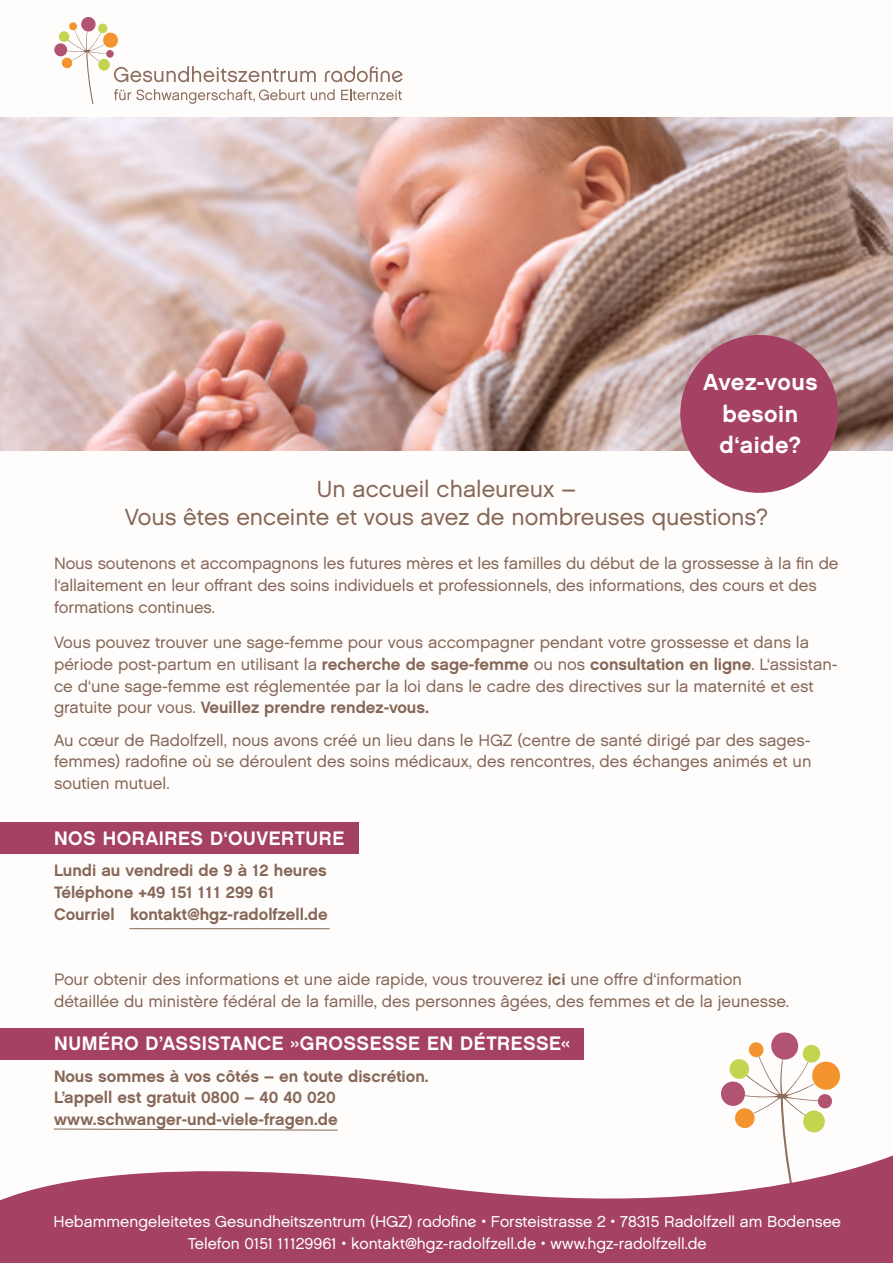
<style>
.page{position:relative;width:893px;height:1263px;background:#fffdfb}
.page>*{position:absolute;margin:0;border:0;box-sizing:border-box;transform-origin:0 0}
.t1{font:23.25px/27.9px "Chalet London Nineteen Sixty";color:#866758;text-align:center}
.t2{font:23.25px/31.5px "Chalet New York Nineteen Sixty";letter-spacing:.02em;color:#fff;text-align:center}
.t3{font:19.5px "Chalet New York Nineteen Sixty";letter-spacing:.025em;color:#fff}
.t4{font:16.5px/21.8px "Chalet London Nineteen Sixty";color:#866758}
.t5{font:16.5px/21.8px "Chalet New York Nineteen Sixty";color:#866758}
.t6{font:15.75px/21.8px "Chalet London Nineteen Sixty";color:#fff;text-align:center}
.s1{font-family:"Chalet New York Nineteen Sixty"}
.s2{font-family:"Chalet London Nineteen Sixty"}
.s3{font-family:"Chalet London Nineteen Seventy"}
</style>
<div class="page">
<svg style="left:721px;top:1032px;width:119px;height:109px"></svg>
<svg style="left:54px;top:17px;width:349px;height:87px"></svg>
<svg style="left:0;top:1141px;width:893px;height:122px;fill:#a54263"></svg>
<img style="left:0;top:117px;width:893px;height:334px">
<div style="left:680px;top:335px;width:158px;height:158px;background:#a54263;border-radius:50%"></div>
<div style="left:0;top:1028px;width:584px;height:32px;background:#a54263"></div>
<div style="left:0;top:822px;width:359px;height:32px;background:#a54263"></div>
<svg style="left:53px;top:1128px;width:285px;height:3px"></svg>
<hr style="left:129px;top:928px;width:201px;height:1px;background:#866758">
<h1 class="t2" style="left:703px;top:366px;width:116px">Avez-vous besoin d‘aide?</h1>
<h1 class="t1" style="left:125px;top:475px;width:645px">Un accueil chaleureux –<br>Vous êtes enceinte et vous avez de nombreuses questions?</h1>
<p class="t4" style="left:54px;top:553px;width:786px">Nous soutenons et accompagnons les futures mères et les familles du début de la grossesse à la fin de l‘allaitement en leur offrant des soins individuels et professionnels, des informations, des cours et des formations continues.</p>
<p class="t4" style="left:54px;top:631px;width:785px">Vous pouvez trouver une sage-femme pour vous accompagner pendant votre grossesse et dans la période post-partum en utilisant la <span class="s1">recherche de sage-femme</span> ou nos <span class="s1">consultation en ligne</span>. L‘assistan&shy;ce d‘une sage-femme est réglementée par la loi dans le cadre des directives sur la maternité et est</p>
<p class="t5" style="left:54px;top:697px;width:376px"><span class="s2">gratuite pour vous.</span> Veuillez prendre rendez-vous.</p>
<p class="t4" style="left:54px;top:729px;width:759px;text-align:justify">Au cœur de Radolfzell, nous avons créé un lieu dans le HGZ (centre de santé dirigé par des sages&shy;femmes) radofine où se déroulent des soins médicaux, des rencontres, des échanges animés et un soutien mutuel.</p>
<p class="t3" style="left:54px;top:826px;width:292px">NOS HORAIRES D‘OUVERTURE</p>
<p class="t5" style="left:54px;top:859px;width:275px">Lundi au vendredi de 9 à 12 heures<br>Téléphone +49 151 111 299 61<br>Courriel kontakt@hgz-radolfzell.de</p>
<p class="t4" style="left:54px;top:968px;width:737px">Pour obtenir des informations et une aide rapide, vous trouverez <span class="s1">ici</span> une offre d‘information détaillée du ministère fédéral de la famille, des personnes âgées, des femmes et de la jeunesse.</p>
<p class="t3" style="left:54px;top:1031px;width:517px">NUMÉRO D’ASSISTANCE »GROSSESSE EN DÉTRESSE«</p>
<p class="t5" style="left:54px;top:1065px;width:376px">Nous sommes à vos côtés – en toute discrétion.<br>L’appell est gratuit 0800 – 40 40 020 www.schwanger-und-viele-fragen.de</p>
<p class="t6" style="left:54px;top:1210px;width:789px">Hebammengeleitetes Gesundheitszentrum (HGZ) <span class="s3">radofine</span> • Forsteistrasse 2 • 78315 Radolfzell am Bodensee<br>Telefon 0151 11129961 • kontakt@hgz-radolfzell.de • www.hgz-radolfzell.de</p>
</div>
